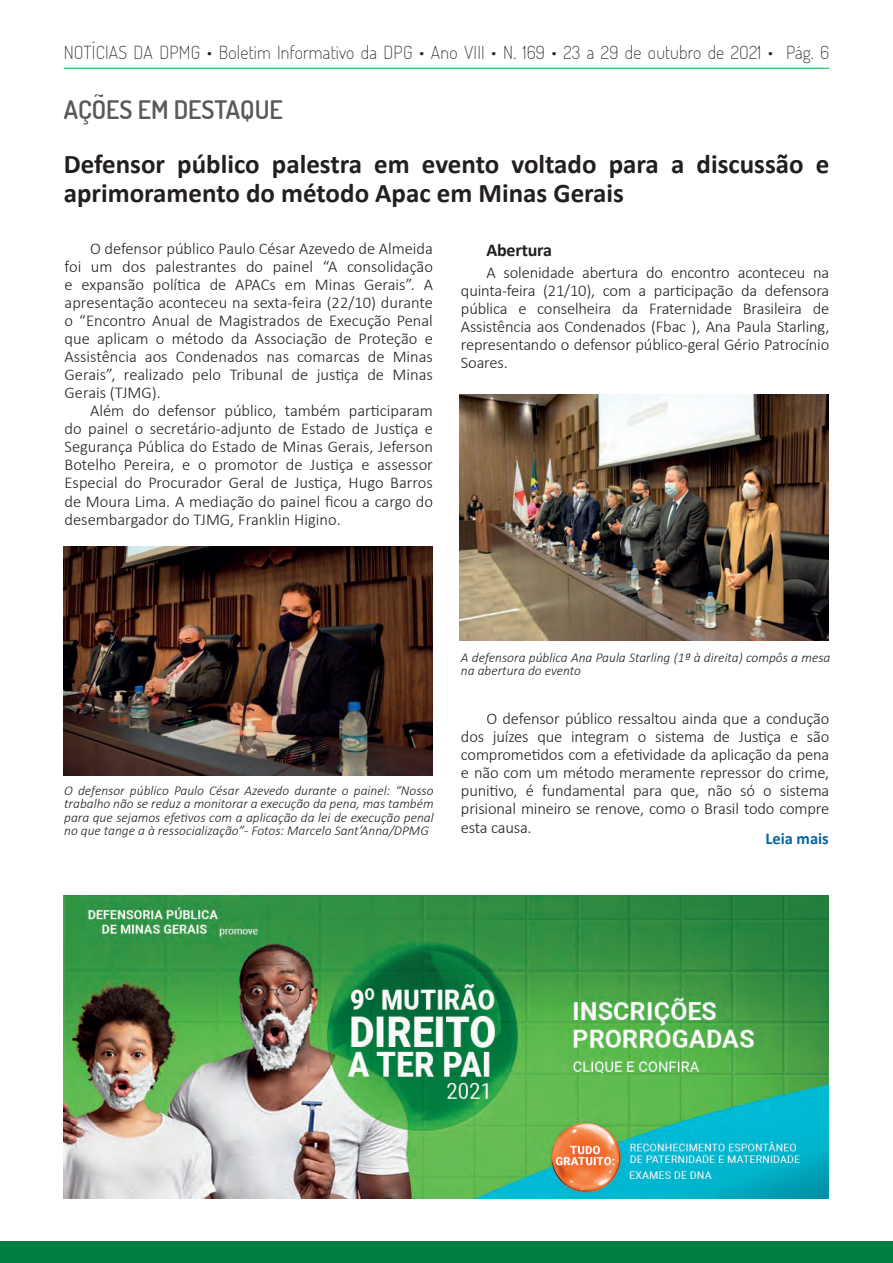
<style>
.page{position:relative;width:893px;height:1263px;background:#fff}
.page>*{position:absolute;margin:0;border:0;box-sizing:border-box;transform-origin:0 0}
.t1{font:700 27px/28.5px "Calibri";color:#231f20}
.t2{font:600 25.5px "Dosis";color:#57585a}
.t3{font:200 18px "Dosis";letter-spacing:.01em;color:#231f20}
.t4{font:700 18px "Calibri";letter-spacing:-.01em;color:#231f20}
.t5{font:300 16.5px/18px "Calibri";letter-spacing:-.01em;color:#231f20;text-align:justify}
.t6{font:700 16.5px "Calibri";color:#0664a5}
.t7{font:italic 300 13.5px/13.5px "Calibri";color:#231f20;text-align:justify}
</style>
<div class="page">
<div style="left:0;top:1241px;width:893px;height:22px;background:#007d42"></div>
<hr style="left:64px;top:68px;width:765px;height:1px;background:#00ab4d">
<img style="left:63px;top:546px;width:370px;height:230px">
<img style="left:459px;top:394px;width:370px;height:246px">
<img style="left:63px;top:895px;width:766px;height:303px">
<p class="t3" style="left:64px;top:40px;width:767px">NOTÍCIAS DA DPMG • Boletim Informativo da DPG • Ano VIII • N. 169 • 23 a 29 de outubro de 2O21 • Pág. 6</p>
<h2 class="t2" style="left:64px;top:92px;width:221px">AÇÕES EM DESTAQUE</h2>
<h1 class="t1" style="left:64px;top:150px;width:767px">Defensor público palestra em evento voltado para a discussão e aprimoramento do método Apac em Minas Gerais</h1>
<p class="t5" style="left:65px;top:240px;width:370px;text-indent:26px">O defensor público Paulo César Azevedo de Almeida foi um dos palestrantes do painel “A consolidação e expansão política de APACs em Minas Gerais”. A apresentação aconteceu na sexta-feira (22/10) durante o “Encontro Anual de Magistrados de Execução Penal que aplicam o método da Associação de Proteção e Assistência aos Condenados nas comarcas de Minas Gerais”, realizado pelo Tribunal de justiça de Minas Gerais (TJMG).</p>
<p class="t5" style="left:65px;top:402px;width:370px;text-indent:26px">Além do defensor público, também participaram do painel o secretário-adjunto de Estado de Justiça e Segurança Pública do Estado de Minas Gerais, Jeferson Botelho Pereira, e o promotor de Justiça e assessor Especial do Procurador Geral de Justiça, Hugo Barros de Moura Lima. A mediação do painel ficou a cargo do desembargador do TJMG, Franklin Higino.</p>
<p class="t4" style="left:486px;top:237px;width:67px">Abertura</p>
<p class="t5" style="left:461px;top:263px;width:370px;text-indent:26px">A solenidade abertura do encontro aconteceu na quinta-feira (21/10), com a participação da defensora pública e conselheira da Fraternidade Brasileira de Assistência aos Condenados (Fbac ), Ana Paula Starling, representando o defensor público-geral Gério Patrocínio Soares.</p>
<p class="t7" style="left:64px;top:783px;width:371px">O defensor público Paulo César Azevedo durante o painel: “Nosso trabalho não se reduz a monitorar a execução da pena, mas também para que sejamos efetivos com a aplicação da lei de execução penal no que tange a à ressocialização”- Fotos: Marcelo Sant’Anna/DPMG</p>
<p class="t7" style="left:461px;top:650px;width:371px">A defensora pública Ana Paula Starling (1ª à direita) compôs a mesa na abertura do evento</p>
<p class="t5" style="left:461px;top:710px;width:370px;text-indent:26px">O defensor público ressaltou ainda que a condução dos juízes que integram o sistema de Justiça e são comprometidos com a efetividade da aplicação da pena e não com um método meramente repressor do crime, punitivo, é fundamental para que, não só o sistema prisional mineiro se renove, como o Brasil todo compre esta causa.</p>
<p class="t6" style="left:765px;top:827px;width:65px">Leia mais</p>
</div>
